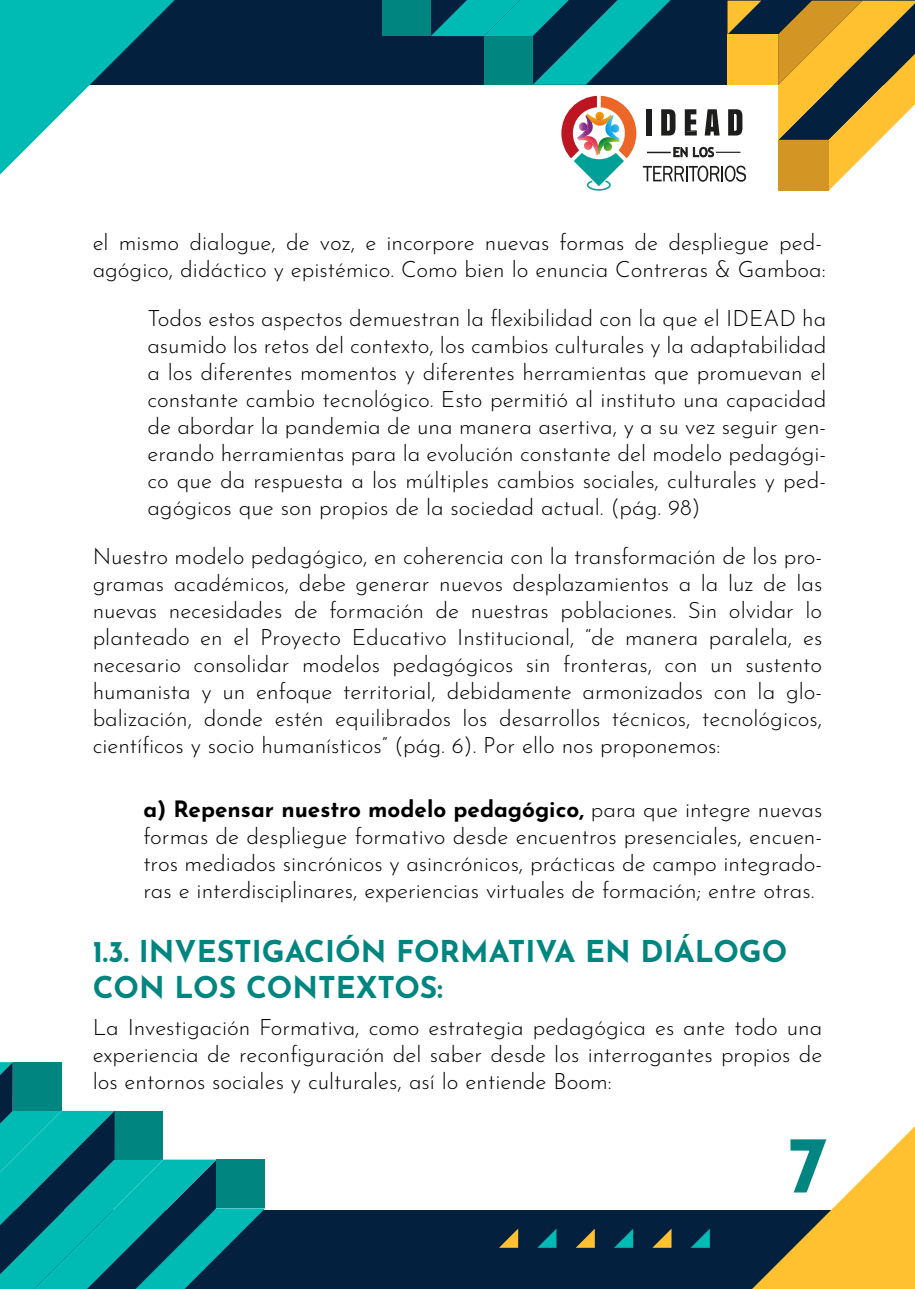
<style>
.page{position:relative;width:915px;height:1289px;background:#fff}
.page>*{position:absolute;margin:0;border:0;box-sizing:border-box;transform-origin:0 0}
.t1{font:700 80.1px "Josefin Sans";color:#008580}
.t2{font:700 30px/36px "Josefin Sans";color:#008580}
.t3{font:300 22.5px/27px "Josefin Sans";color:#000;text-align:justify}
.s1{font-weight:700}
</style>
<div class="page">
<div style="left:0;top:1px;width:914px;height:84px;background:#03213f"></div>
<div style="left:0;top:1210px;width:914px;height:79px;background:#03213f"></div>
<svg style="left:727px;top:1px;width:34px;height:33px"></svg>
<div style="left:727px;top:34px;width:50px;height:51px;background:#ffc130"></div>
<svg style="left:777px;top:1px;width:137px;height:190px"></svg>
<div style="left:777px;top:140px;width:51px;height:50px;background:#d39523"></div>
<svg style="left:0;top:1062px;width:265px;height:227px"></svg>
<div style="left:216px;top:1160px;width:49px;height:48px;background:#008580"></div>
<svg style="left:431px;top:1px;width:239px;height:84px"></svg>
<div style="left:382px;top:1px;width:49px;height:35px;background:#008580"></div>
<svg style="left:752px;top:1127px;width:162px;height:162px"></svg>
<svg style="left:0;top:1px;width:174px;height:174px"></svg>
<svg style="left:691px;top:1229px;width:18px;height:19px"></svg>
<svg style="left:652px;top:1229px;width:19px;height:19px"></svg>
<svg style="left:614px;top:1229px;width:19px;height:19px"></svg>
<svg style="left:575px;top:1229px;width:19px;height:19px"></svg>
<svg style="left:537px;top:1229px;width:19px;height:19px"></svg>
<svg style="left:499px;top:1229px;width:19px;height:19px"></svg>
<svg style="left:561px;top:96px;width:75px;height:95px"></svg>
<div style="left:645px;top:109px;width:6px;height:27px;background:#1d1d1b"></div>
<svg style="left:661px;top:109px;width:14px;height:27px"></svg>
<svg style="left:684px;top:109px;width:12px;height:27px"></svg>
<svg style="left:704px;top:109px;width:15px;height:27px"></svg>
<svg style="left:728px;top:109px;width:14px;height:27px"></svg>
<svg style="left:642px;top:166px;width:103px;height:16px"></svg>
<svg style="left:647px;top:147px;width:93px;height:11px"></svg>
<p class="t3" style="left:93px;top:227px;width:734px">el mismo dialogue, de voz, e incorpore nuevas formas de despliegue ped&shy;agógico, didáctico y epistémico. Como bien lo enuncia Contreras &amp; Gamboa:</p>
<p class="t3" style="left:147px;top:303px;width:680px">Todos estos aspectos demuestran la flexibilidad con la que el IDEAD ha asumido los retos del contexto, los cambios culturales y la adaptabilidad a los diferentes momentos y diferentes herramientas que promuevan el constante cambio tecnológico. Esto permitió al instituto una capacidad de abordar la pandemia de una manera asertiva, y a su vez seguir gen&shy;erando herramientas para la evolución constante del modelo pedagógi&shy;co que da respuesta a los múltiples cambios sociales, culturales y ped&shy;agógicos que son propios de la sociedad actual. (pág. 98)</p>
<p class="t3" style="left:93px;top:540px;width:731px">Nuestro modelo pedagógico, en coherencia con la transformación de los pro&shy;gramas académicos, debe generar nuevos desplazamientos a la luz de las nuevas necesidades de formación de nuestras poblaciones. Sin olvidar lo planteado en el Proyecto Educativo Institucional, “de manera paralela, es necesario consolidar modelos pedagógicos sin fronteras, con un sustento humanista y un enfoque territorial, debidamente armonizados con la glo&shy;balización, donde estén equilibrados los desarrollos técnicos, tecnológicos, científicos y socio humanísticos” (pág. 6). Por ello nos proponemos:</p>
<p class="t3" style="left:143px;top:793px;width:680px"><span class="s1">a) Repensar nuestro modelo pedagógico,</span> para que integre nuevas formas de despliegue formativo desde encuentros presenciales, encuen&shy;tros mediados sincrónicos y asincrónicos, prácticas de campo integrado&shy;ras e interdisciplinares, experiencias virtuales de formación; entre otras.</p>
<h2 class="t2" style="left:93px;top:931px;width:696px">1.3. INVESTIGACIÓN FORMATIVA EN DIÁLOGO<br>CON LOS CONTEXTOS:</h2>
<p class="t3" style="left:93px;top:1012px;width:730px">La Investigación Formativa, como estrategia pedagógica es ante todo una experiencia de reconfiguración del saber desde los interrogantes propios de los entornos sociales y culturales, así lo entiende Boom:</p>
<h1 class="t1" style="left:787px;top:1105px;width:42px">7</h1>
</div>
